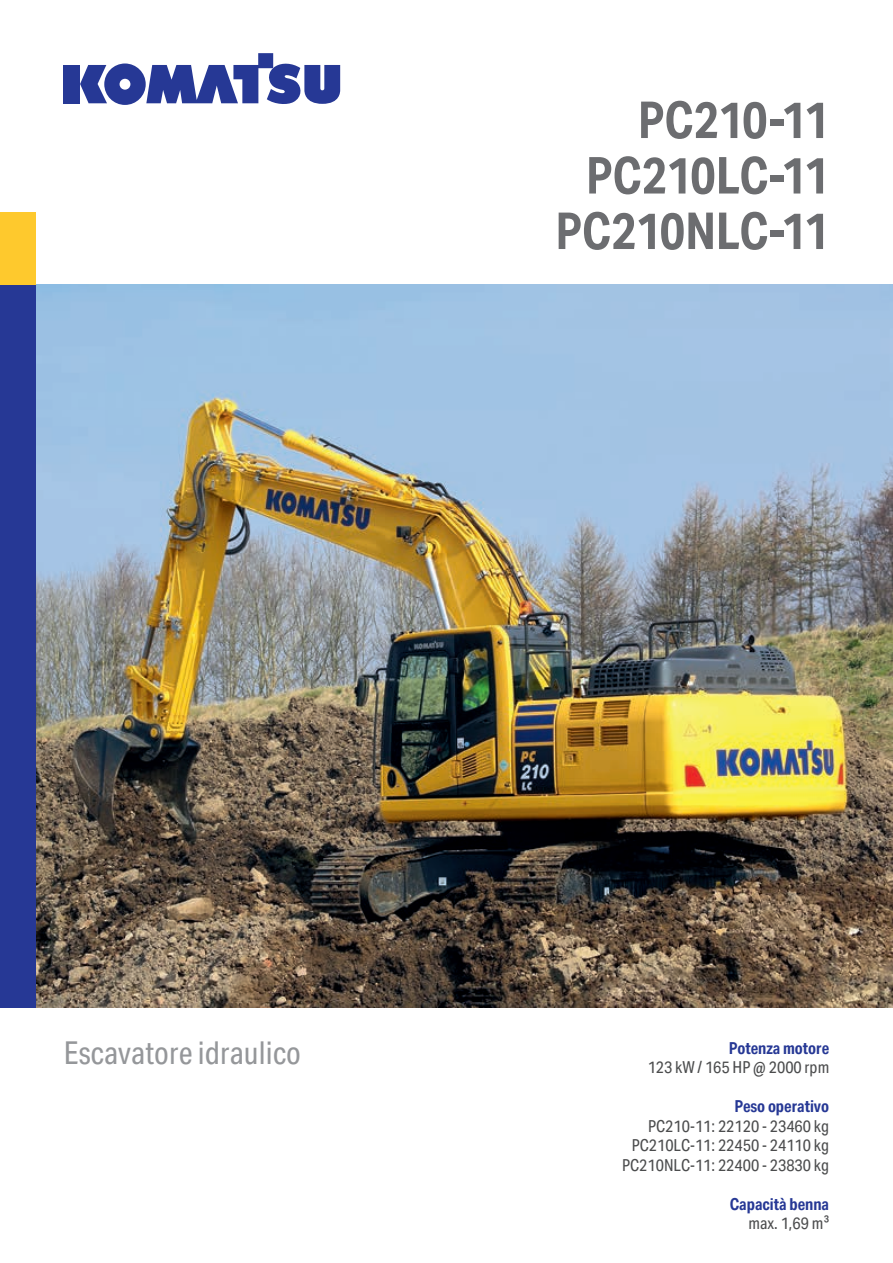
<style>
.page{position:relative;width:893px;height:1263px;background:#fff}
.page>*{position:absolute;margin:0;border:0;box-sizing:border-box;transform-origin:0 0}
.t1{font:700 51px/55.5px "Aktiv Grotesk Cd";letter-spacing:-.01em;color:#6c6d70;text-align:right}
.t2{font:31.5px "Aktiv Grotesk Cd";color:#95979a}
.t3{font:16.5px/19.5px "Aktiv Grotesk Cd";color:#4b4c4d;text-align:right}
.t4{font:700 16.5px "Aktiv Grotesk Cd";color:#263895}
</style>
<div class="page">
<img style="left:36px;top:285px;width:857px;height:723px">
<div style="left:64px;top:65px;width:16px;height:38px;background:#263895"></div>
<svg style="left:80px;top:53px;width:260px;height:52px"></svg>
<div style="left:0;top:213px;width:36px;height:85px;background:#fec92d"></div>
<div style="left:0;top:285px;width:36px;height:723px;background:#263895"></div>
<h1 class="t1" style="left:555px;top:93px;width:276px">PC210-11<br>PC210LC-11<br>PC210NLC-11</h1>
<h2 class="t2" style="left:64px;top:1035px;width:239px">Escavatore idraulico</h2>
<p class="t4" style="left:729px;top:1038px;width:102px">Potenza motore</p>
<p class="t3" style="left:648px;top:1058px;width:183px">123 kW / 165 HP @ 2000 rpm</p>
<p class="t4" style="left:734px;top:1097px;width:96px">Peso operativo</p>
<p class="t3" style="left:622px;top:1116px;width:209px">PC210-11: 22120 - 23460 kg<br>PC210LC-11: 22450 - 24110 kg<br>PC210NLC-11: 22400 - 23830 kg</p>
<p class="t4" style="left:730px;top:1194px;width:101px">Capacità benna</p>
<p class="t3" style="left:749px;top:1214px;width:82px">max. 1,69 m³</p>
</div>
